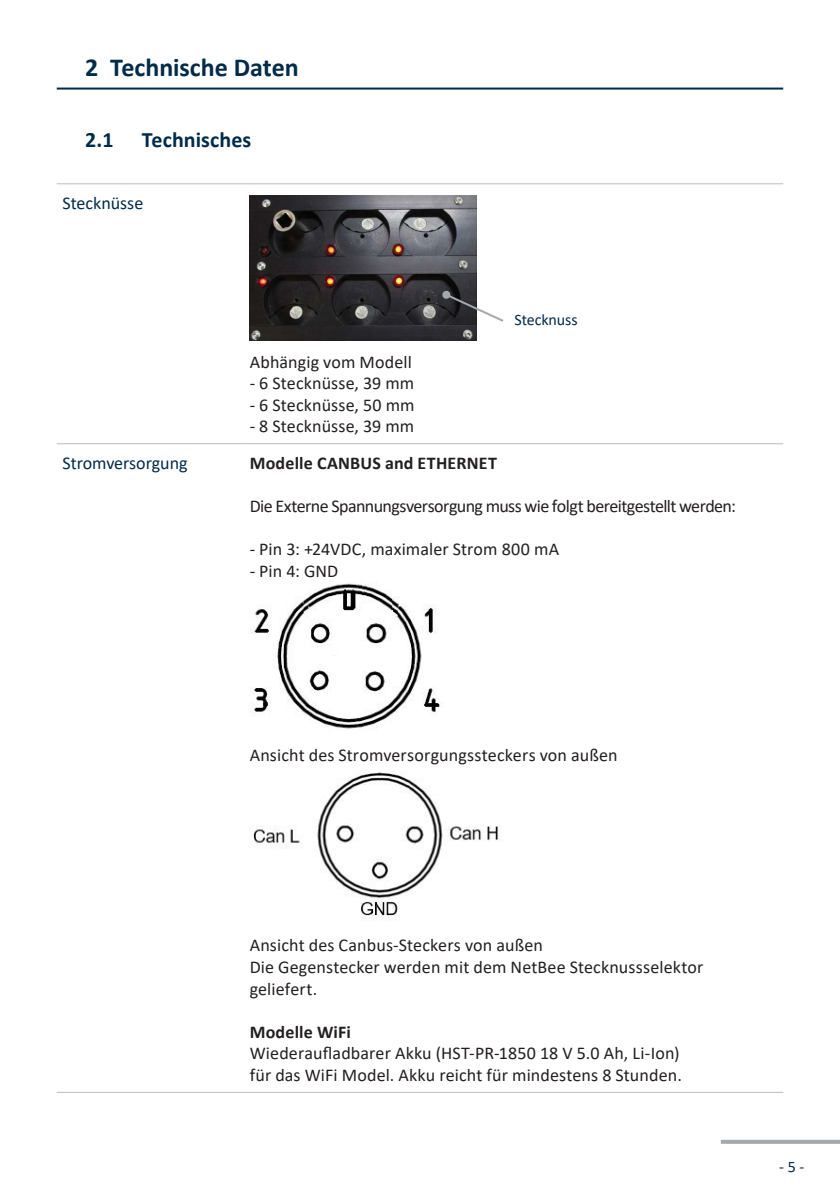
<style>
.page{position:relative;width:840px;height:1191px;background:#fff}
.page>*{position:absolute;margin:0;border:0;box-sizing:border-box;transform-origin:0 0}
.Überschrift_0{font:700 26px "Calibri";letter-spacing:-.005em;color:#002b49}
.Überschrift_1{font:700 22px "Calibri";letter-spacing:.005em;color:#002b49}
.Text_BA{font:18px/21.6px "Calibri";letter-spacing:.005em;color:#231f20}
.Text_BA-2{font:18px "Calibri";letter-spacing:-.035em;color:#231f20}
.Text_BA-3{font:700 18px "Calibri";letter-spacing:.01em;color:#231f20}
.t1{font:18px "Calibri";color:#002b49}
.Text_BA-4{font:16px "Calibri";letter-spacing:-.005em;color:#002b49}
</style>
<div class="page">
<svg style="left:720px;top:1139px;width:119px;height:4px"></svg>
<hr style="left:57px;top:88px;width:725px;height:2px;background:#002b49">
<hr style="left:57px;top:183px;width:187px;height:1px;background:#bcbdc0">
<hr style="left:244px;top:183px;width:538px;height:1px;background:#bcbdc0">
<hr style="left:57px;top:443px;width:187px;height:1px;background:#bcbdc0">
<hr style="left:244px;top:443px;width:538px;height:1px;background:#bcbdc0">
<hr style="left:57px;top:1091px;width:187px;height:1px;background:#bcbdc0">
<hr style="left:244px;top:1091px;width:538px;height:1px;background:#bcbdc0">
<img style="left:249px;top:195px;width:227px;height:146px">
<img style="left:250px;top:583px;width:192px;height:146px">
<img style="left:252px;top:771px;width:251px;height:149px">
<svg style="left:441px;top:290px;width:63px;height:33px"></svg>
<p class="Überschrift_0" style="left:85px;top:49px;width:215px">2 Technische Daten</p>
<p class="Überschrift_1" style="left:85px;top:124px;width:30px">2.1</p>
<p class="Überschrift_1" style="left:142px;top:124px;width:111px">Technisches</p>
<p class="t1" style="left:62px;top:190px;width:82px">Stecknüsse</p>
<p class="Text_BA" style="left:249px;top:350px;width:164px">Abhängig vom Modell</p>
<p class="Text_BA" style="left:249px;top:372px;width:166px">- 6 Stecknüsse, 39 mm</p>
<p class="Text_BA" style="left:249px;top:393px;width:166px">- 6 Stecknüsse, 50 mm</p>
<p class="Text_BA" style="left:249px;top:415px;width:166px">- 8 Stecknüsse, 39 mm</p>
<p class="Text_BA-4" style="left:514px;top:309px;width:64px">Stecknuss</p>
<p class="t1" style="left:62px;top:450px;width:127px">Stromversorgung</p>
<p class="Text_BA-3" style="left:249px;top:450px;width:249px">Modelle CANBUS and ETHERNET</p>
<p class="Text_BA-2" style="left:249px;top:493px;width:487px">Die Externe Spannungsversorgung muss wie folgt bereitgestellt werden:</p>
<p class="Text_BA" style="left:249px;top:538px;width:311px">- Pin 3: +24VDC, maximaler Strom 800 mA</p>
<p class="Text_BA" style="left:249px;top:560px;width:90px">- Pin 4: GND</p>
<p class="Text_BA" style="left:249px;top:743px;width:369px">Ansicht des Stromversorgungssteckers von außen</p>
<p class="Text_BA" style="left:249px;top:934px;width:294px">Ansicht des Canbus-Steckers von außen</p>
<p class="Text_BA" style="left:249px;top:955px;width:455px">Die Gegenstecker werden mit dem NetBee Stecknussselektor geliefert.</p>
<p class="Text_BA-3" style="left:249px;top:1019px;width:103px">Modelle WiFi</p>
<p class="Text_BA" style="left:249px;top:1042px;width:431px">Wiederaufladbarer Akku (HST-PR-1850 18 V 5.0 Ah, Li-Ion)</p>
<p class="Text_BA" style="left:249px;top:1063px;width:433px">für das WiFi Model. Akku reicht für mindestens 8 Stunden.</p>
<p class="Text_BA-4" style="left:778px;top:1155px;width:27px">- 5 -</p>
</div>
